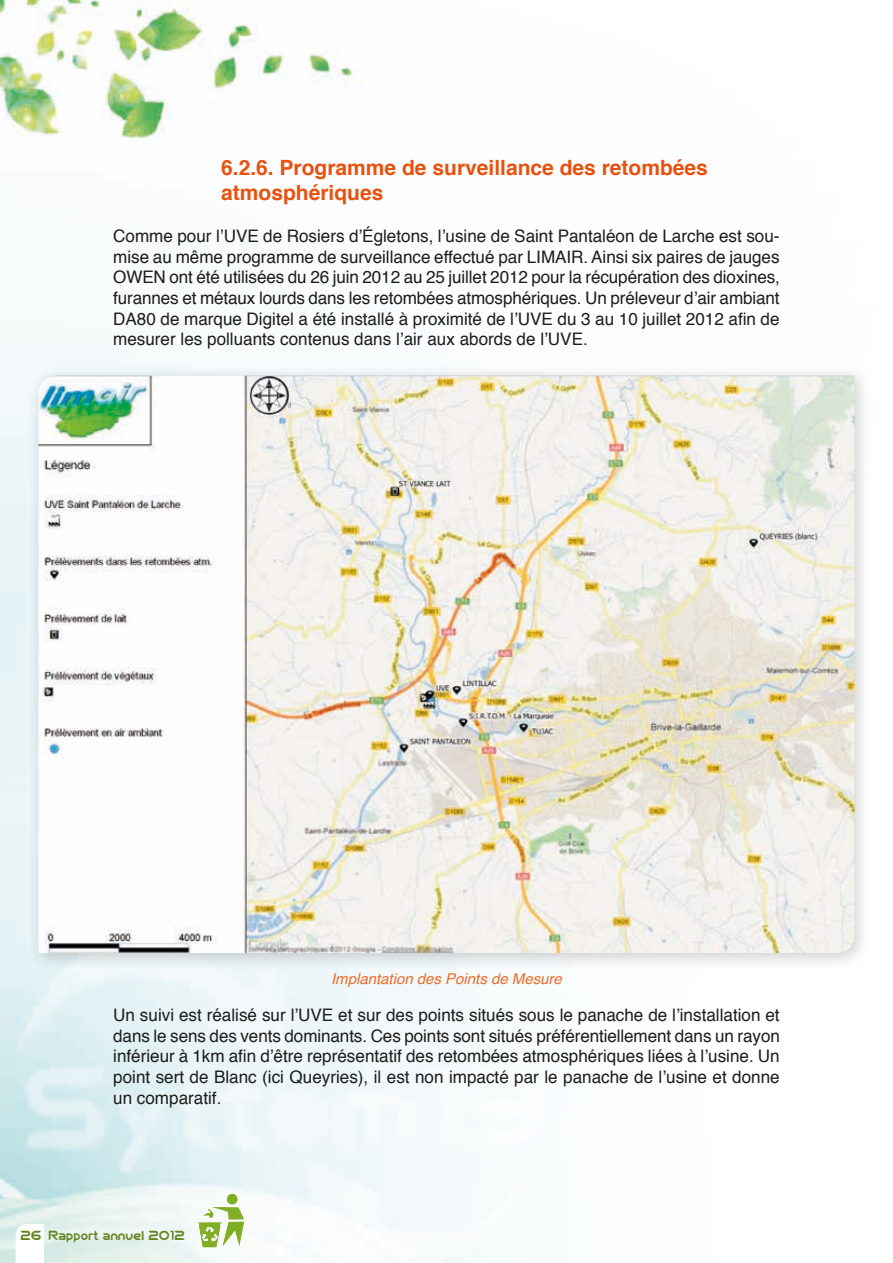
<style>
.page{position:relative;width:893px;height:1263px;background:#fff}
.page>*{position:absolute;margin:0;border:0;box-sizing:border-box;transform-origin:0 0}
.t1{font:700 21px/25.2px "Helvetica";color:#e9510e}
.t2{font:17.25px/20.7px "Helvetica";color:#1d1d1b;text-align:justify}
.t3{font:16.5px "FIFA Welcome";color:#658520}
.t4{font:italic 15px "Helvetica";color:#ed6c29}
</style>
<div class="page">
<img style="left:0;top:0;width:361px;height:368px">
<svg style="left:16px;top:1224px;width:9px;height:9px"></svg>
<svg style="left:196px;top:1193px;width:50px;height:56px"></svg>
<img style="left:28px;top:365px;width:836px;height:605px">
<img style="left:38px;top:376px;width:816px;height:577px">
<p class="t1" style="left:221px;top:155px;width:488px">6.2.6. Programme de surveillance des retombées atmosphériques</p>
<p class="t2" style="left:113px;top:226px;width:668px">Comme pour l’UVE de Rosiers d’Égletons, l’usine de Saint Pantaléon de Larche est sou&shy;mise au même programme de surveillance effectué par LIMAIR. Ainsi six paires de jauges OWEN ont été utilisées du 26 juin 2012 au 25 juillet 2012 pour la récupération des dioxines, furannes et métaux lourds dans les retombées atmosphériques. Un préleveur d’air ambiant DA80 de marque Digitel a été installé à proximité de l’UVE du 3 au 10 juillet 2012 afin de mesurer les polluants contenus dans l’air aux abords de l’UVE.</p>
<p class="t4" style="left:331px;top:967px;width:232px">Implantation des Points de Mesure</p>
<p class="t2" style="left:113px;top:1005px;width:668px">Un suivi est réalisé sur l’UVE et sur des points situés sous le panache de l’installation et dans le sens des vents dominants. Ces points sont situés préférentiellement dans un rayon inférieur à 1km afin d’être représentatif des retombées atmosphériques liées à l’usine. Un point sert de Blanc (ici Queyries), il est non impacté par le panache de l’usine et donne un comparatif.</p>
<p class="t3" style="left:20px;top:1226px;width:166px">26 Rapport annuel 2012</p>
</div>
